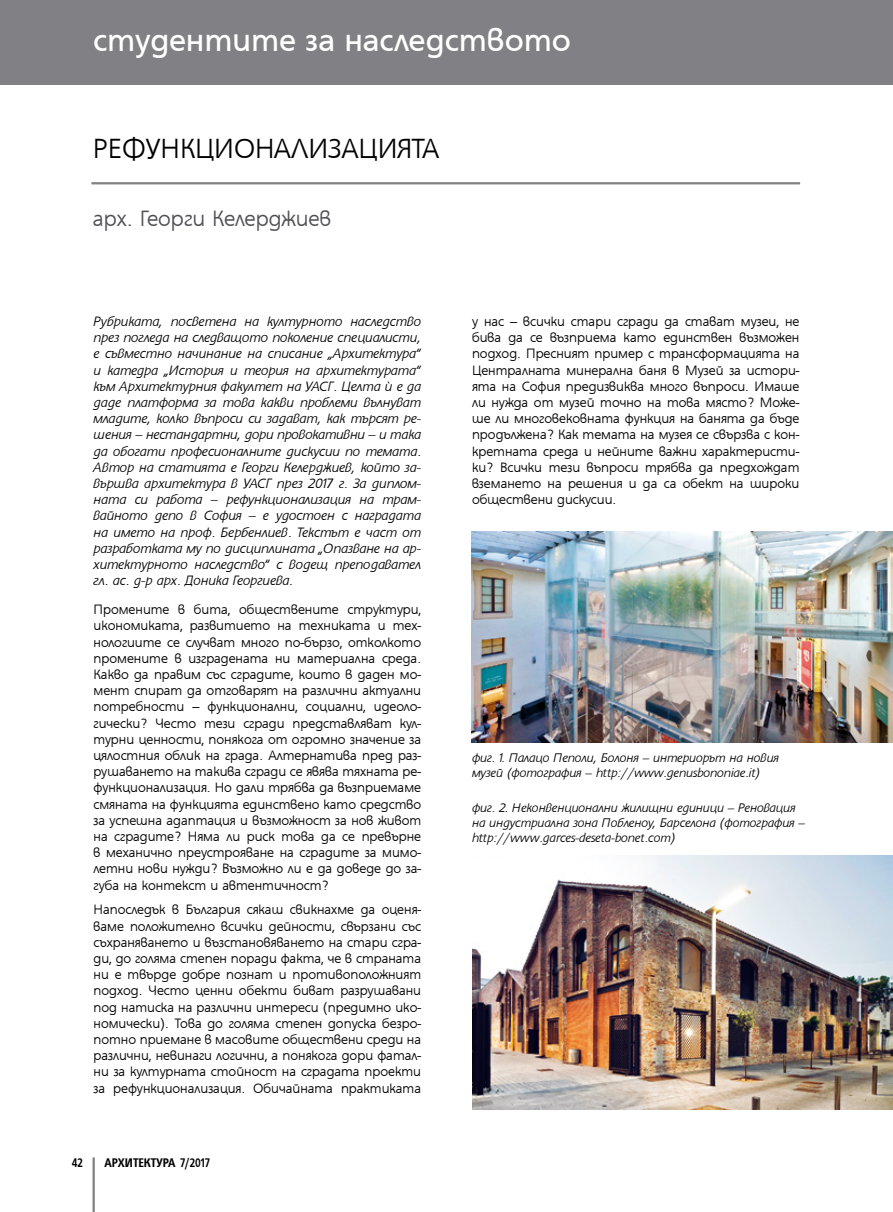
<style>
.page{position:relative;width:893px;height:1212px;background:#fff}
.page>*{position:absolute;margin:0;border:0;box-sizing:border-box;transform-origin:0 0}
.t1{font:34.5px "HS Grotesk Bg";color:#fff}
.t2{font:300 30px "HS Grotesk Bg";color:#000}
.t3{font:300 24px "HS Grotesk Bg";color:#504f53}
.t4{font:300 14.7px/16.2px "HS Grotesk Bg";color:#000;text-align:justify}
.t5{font:italic 300 14.7px/16.2px "HS Grotesk Bg";color:#000;text-align:justify}
.t6{font:italic 300 13.5px/15px "HS Grotesk Bg";color:#000}
.t7{font:700 condensed 13.5px "HS Grotesk Bg";color:#000}
</style>
<div class="page">
<hr style="left:93px;top:1157px;width:2px;height:55px;background:#818084">
<div style="left:0;top:0;width:893px;height:85px;background:#818084"></div>
<hr style="left:91px;top:182px;width:709px;height:2px;background:#818084">
<img style="left:472px;top:531px;width:421px;height:211px">
<img style="left:472px;top:856px;width:421px;height:253px">
<h1 class="t1" style="left:93px;top:23px;width:479px">студентите за наследството</h1>
<h2 class="t2" style="left:93px;top:134px;width:348px">РЕФУНКЦИОНАЛИЗАЦИЯТА</h2>
<h3 class="t3" style="left:93px;top:207px;width:240px">aрх. Георги Келерджиев</h3>
<p class="t5" style="left:94px;top:313px;width:329px">Рубриката, посветена на културното наследство през погледа на следващото поколение специалисти, е съвместно начинание на списание „Архитектура” и катедра „История и теория на архитектурата” към Архитектурния факултет на УАСГ. Целта ´ е да даде платформа за това какви проблеми вълнуват младите, колко въпроси си задават, как търсят ре&shy;шения – нестандартни, дори провокативни – и така да обогати професионалните дискусии по темата.<br>Автор на статията е Георги Келерджиев, който за&shy;вършва архитектура в УАСГ през 2017 г. За диплом&shy;ната си работа – рефункционализация на трам&shy;вайното депо в София – е удостоен с наградата на името на проф. Бербенлиев. Текстът е част от разработката му по дисциплината „Опазване на ар&shy;хитектурното наследство” с водещ преподавател гл. ас. д‑р арх. Доника Георгиева.</p>
<p class="t4" style="left:94px;top:602px;width:329px">Промените в бита, обществените структури, икономиката, развитието на техниката и тех&shy;нологиите се случват много по-бързо, отколкото промените в изградената ни материална среда.<br>Какво да правим със сградите, които в даден мо&shy;мент спират да отговарят на различни актуални потребности – функционални, социални, идеоло&shy;гически? Често тези сгради представляват кул&shy;турни ценности, понякога от огромно значение за цялостния облик на града. Алтернатива пред раз&shy;рушаването на такива сгради се явява тяхната ре&shy;функционализация. Но дали трябва да възприемаме смяната на функцията единствено като средство за успешна адаптация и възможност за нов живот на сградите? Няма ли риск това да се превърне в механично преустрояване на сградите за мимо&shy;летни нови нужди? Възможно ли е да доведе до за&shy;губа на контекст и автентичност?</p>
<p class="t4" style="left:94px;top:902px;width:329px">Напоследък в България сякаш свикнахме да оценя&shy;ваме положително всички дейности, свързани със съхраняването и възстановяването на стари сгра&shy;ди, до голяма степен поради факта, че в страната ни е твърде добре познат и противоположният подход. Често ценни обекти биват разрушавани под натиска на различни интереси (предимно ико&shy;номически). Това до голяма степен допуска безро&shy;потно приемане в масовите обществени среди на различни, невинаги логични, а понякога дори фатал&shy;ни за културната стойност на сградата проекти за рефункционализация. Обичайната практиката</p>
<p class="t7" style="left:72px;top:1156px;width:13px">42</p>
<p class="t7" style="left:104px;top:1156px;width:107px">АРХИТЕКТУРА 7/2017</p>
<p class="t4" style="left:472px;top:313px;width:329px">у нас – всички стари сгради да стават музеи, не бива да се възприема като единствен възможен подход. Пресният пример с трансформацията на Централната минерална баня в Музей за истори&shy;ята на София предизвиква много въпроси. Имаше ли нужда от музей точно на това място? Може&shy;ше ли многовековната функция на банята да бъде продължена? Как темата на музея се свързва с кон&shy;кретната среда и нейните важни характеристи&shy;ки? Всички тези въпроси трябва да предхождат вземането на решения и да са обект на широки обществени дискусии.</p>
<p class="t6" style="left:472px;top:750px;width:309px">фиг. 1. Палацо Пеполи, Болоня – интериорът на новия музей (фотография – http://www.genusbononiae.it)</p>
<p class="t6" style="left:472px;top:800px;width:335px">фиг. 2. Неконвенционални жилищни единици – Реновация на индустриална зона Побленоу, Барселона (фотография – http://www.garces-deseta-bonet.com)</p>
</div>
